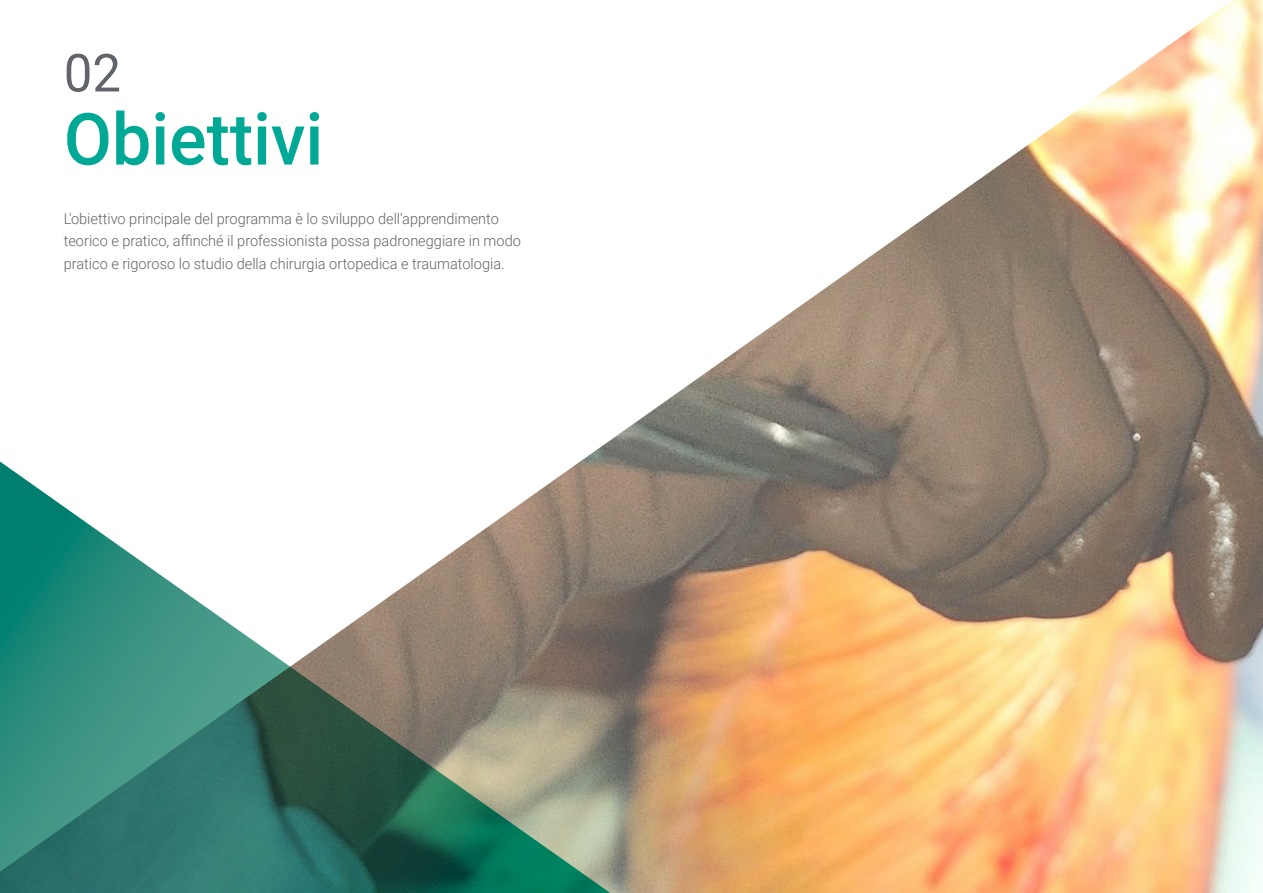
<style>
.page{position:relative;width:1263px;height:893px;background:#fff}
.page>*{position:absolute;margin:0;border:0;box-sizing:border-box;transform-origin:0 0}
.t1{font:500 72px "Roboto";color:#00a996}
.t2{font:52.5px "Roboto";color:#61646a}
.t3{font:300 15px/22.5px "Roboto";color:#61646a}
</style>
<div class="page">
<img style="left:602px;top:0;width:661px;height:893px">
<svg style="left:0;top:446px;width:640px;height:447px"></svg>
<h2 class="t2" style="left:64px;top:36px;width:59px">02</h2>
<h1 class="t1" style="left:64px;top:89px;width:261px">Obiettivi</h1>
<p class="t3" style="left:64px;top:207px;width:459px">L'obiettivo principale del programma è lo sviluppo dell'apprendimento teorico e pratico, affinché il professionista possa padroneggiare in modo pratico e rigoroso lo studio della chirurgia ortopedica e traumatologia.</p>
</div>
